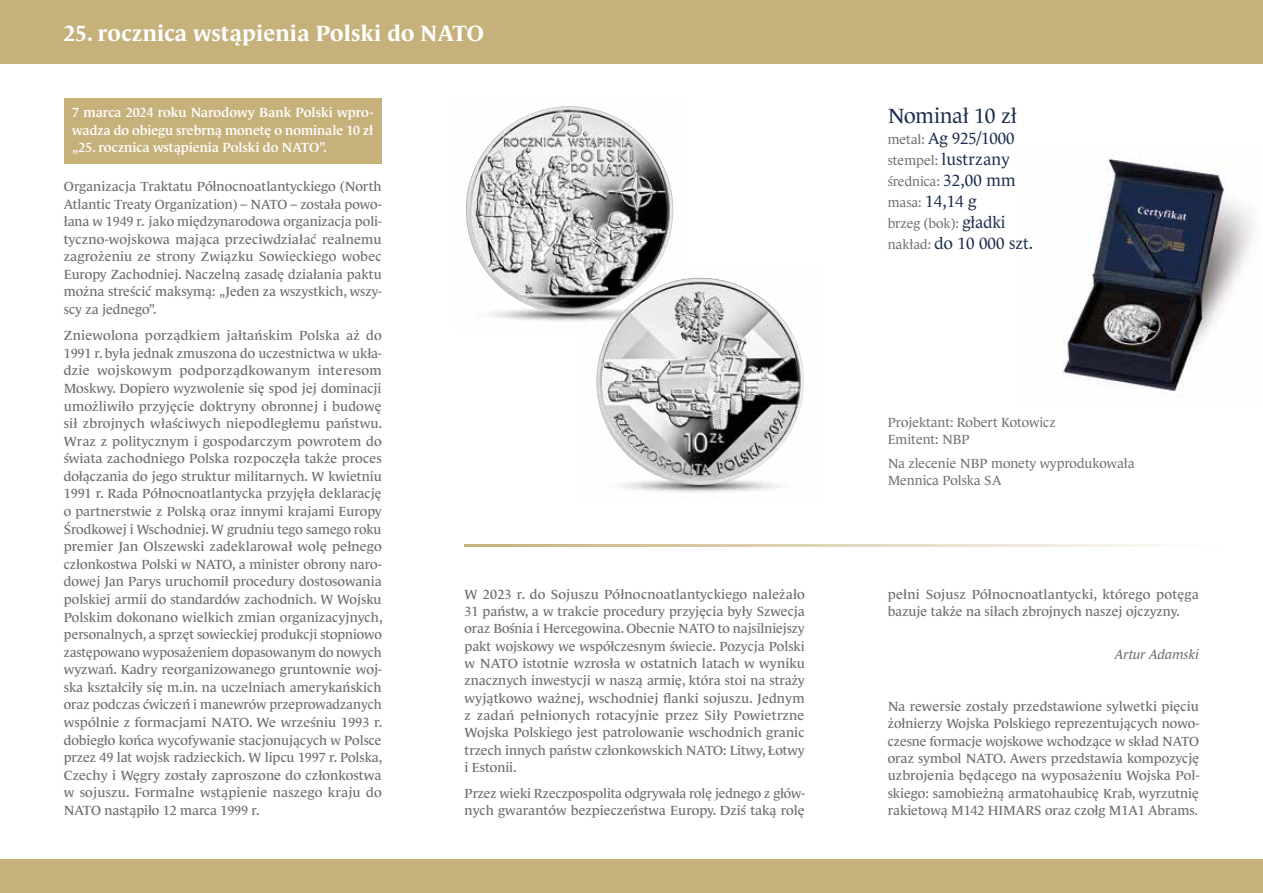
<style>
.page{position:relative;width:1263px;height:893px;background:#fff}
.page>*{position:absolute;margin:0;border:0;box-sizing:border-box;transform-origin:0 0}
.t1{font:700 22.5px "Le Monde Journal Pro";letter-spacing:.01em;color:#fff}
.t2{font:21px "Le Monde Journal Pro";color:#1d2c4f}
.t3{font:16.5px/21px "Le Monde Journal Pro";letter-spacing:.01em;color:#1d2c4f}
.t4{font:13.5px/17.5px "Le Monde Journal Pro";color:#706f6f;text-align:justify}
.t5{font:13.5px/16.5px "Le Monde Journal Pro";color:#706f6f}
.t6{font:600 13.5px/17.5px "Le Monde Journal Pro";color:#fff;text-align:justify}
.t7{font:italic 13.5px "Le Monde Journal Pro";color:#706f6f}
.s1{font-size:13.5px;color:#706f6f}
.s2{font-size:16.5px;color:#1d2c4f}
</style>
<div class="page">
<div style="left:0;top:859px;width:1263px;height:34px;background:#c6b17b"></div>
<div style="left:0;top:0;width:1263px;height:64px;background:#c6b17b"></div>
<img style="left:1062px;top:156px;width:191px;height:240px">
<div style="left:64px;top:98px;width:318px;height:65px;background:#c6b17b"></div>
<svg style="left:465px;top:544px;width:699px;height:3px;background:#dfd4b7"></svg>
<img style="left:623px;top:277px;width:156px;height:216px">
<img style="left:492px;top:208px;width:195px;height:114px">
<img style="left:466px;top:106px;width:207px;height:208px">
<img style="left:596px;top:278px;width:208px;height:207px">
<h1 class="t1" style="left:64px;top:16px;width:421px">25. rocznica wstąpienia Polski do NATO</h1>
<p class="t6" style="left:72px;top:102px;width:302px">7 marca 2024 roku Narodowy Bank Polski wpro&shy;wadza do obiegu srebrną monetę o nominale 10 zł „25. rocznica wstąpienia Polski do NATO”.</p>
<p class="t4" style="left:64px;top:176px;width:320px">Organizacja Traktatu Północnoatlantyckiego (North Atlantic Treaty Organization) – NATO – została powo&shy;łana w 1949 r. jako międzynarodowa organizacja poli&shy;tyczno-wojskowa mająca przeciwdziałać realnemu zagrożeniu ze strony Związku Sowieckiego wobec Europy Zachodniej. Naczelną zasadę działania paktu można streścić maksymą: „Jeden za wszystkich, wszy&shy;scy za jednego”.</p>
<p class="t4" style="left:64px;top:325px;width:320px">Zniewolona porządkiem jałtańskim Polska aż do 1991 r. była jednak zmuszona do uczestnictwa w ukła&shy;dzie wojskowym podporządkowanym interesom Moskwy. Dopiero wyzwolenie się spod jej dominacji umożliwiło przyjęcie doktryny obronnej i budowę sił zbrojnych właściwych niepodległemu państwu.<br>Wraz z politycznym i gospodarczym powrotem do świata zachodniego Polska rozpoczęła także proces dołączania do jego struktur militarnych. W kwietniu 1991 r. Rada Północnoatlantycka przyjęła deklarację o partnerstwie z Polską oraz innymi krajami Europy Środkowej i Wschodniej. W grudniu tego samego roku premier Jan Olszewski zadeklarował wolę pełnego członkostwa Polski w NATO, a minister obrony naro&shy;dowej Jan Parys uruchomił procedury dostosowania polskiej armii do standardów zachodnich. W Wojsku Polskim dokonano wielkich zmian organizacyjnych, personalnych, a sprzęt sowieckiej produkcji stopniowo zastępowano wyposażeniem dopasowanym do nowych wyzwań. Kadry reorganizowanego gruntownie woj&shy;ska kształciły się m.in. na uczelniach amerykańskich oraz podczas ćwiczeń i manewrów przeprowadzanych wspólnie z formacjami NATO. We wrześniu 1993 r. dobiegło końca wycofywanie stacjonujących w Polsce przez 49 lat wojsk radzieckich. W lipcu 1997 r. Polska, Czechy i Węgry zostały zaproszone do członkostwa w sojuszu. Formalne wstąpienie naszego kraju do NATO nastąpiło 12 marca 1999 r.</p>
<p class="t4" style="left:465px;top:584px;width:342px">W 2023 r. do Sojuszu Północnoatlantyckiego należało 31 państw, a w trakcie procedury przyjęcia były Szwecja oraz Bośnia i Hercegowina. Obecnie NATO to najsilniejszy pakt wojskowy we współczesnym świecie. Pozycja Polski w NATO istotnie wzrosła w ostatnich latach w wyniku znacznych inwestycji w naszą armię, która stoi na straży wyjątkowo ważnej, wschodniej flanki sojuszu. Jednym z zadań pełnionych rotacyjnie przez Siły Powietrzne Wojska Polskiego jest patrolowanie wschodnich granic trzech innych państw członkowskich NATO: Litwy, Łotwy i Estonii.</p>
<p class="t4" style="left:465px;top:783px;width:342px">Przez wieki Rzeczpospolita odgrywała rolę jednego z głów&shy;nych gwarantów bezpieczeństwa Europy. Dziś taką rolę</p>
<h2 class="t2" style="left:888px;top:100px;width:131px">Nominał 10 zł</h2>
<p class="t3" style="left:888px;top:126px;width:128px"><span class="s1">metal:</span> Ag 925/1000 <span class="s1">stempel:</span> lustrzany</p>
<p class="t5" style="left:888px;top:172px;width:129px">średnica: <span class="s2">32,00 mm</span></p>
<p class="t3" style="left:888px;top:189px;width:90px"><span class="s1">masa:</span> 14,14 g</p>
<p class="t5" style="left:888px;top:214px;width:119px">brzeg (bok): <span class="s2">gładki</span></p>
<p class="t3" style="left:888px;top:231px;width:147px"><span class="s1">nakład:</span> do 10 000 szt.</p>
<p class="t5" style="left:888px;top:413px;width:169px">Projektant: Robert Kotowicz<br>Emitent: NBP</p>
<p class="t5" style="left:888px;top:454px;width:248px">Na zlecenie NBP monety wyprodukowała<br>Mennica Polska SA</p>
<p class="t4" style="left:888px;top:584px;width:313px">pełni Sojusz Północnoatlantycki, którego potęga bazuje także na siłach zbrojnych naszej ojczyzny.</p>
<p class="t7" style="left:1115px;top:644px;width:86px">Artur Adamski</p>
<p class="t4" style="left:888px;top:696px;width:313px">Na rewersie zostały przedstawione sylwetki pięciu żołnierzy Wojska Polskiego reprezentujących nowo&shy;czesne formacje wojskowe wchodzące w skład NATO oraz symbol NATO. Awers przedstawia kompozycję uzbrojenia będącego na wyposażeniu Wojska Pol&shy;skiego: samobieżną armatohaubicę Krab, wyrzutnię rakietową M142 HIMARS oraz czołg M1A1 Abrams.</p>
</div>
